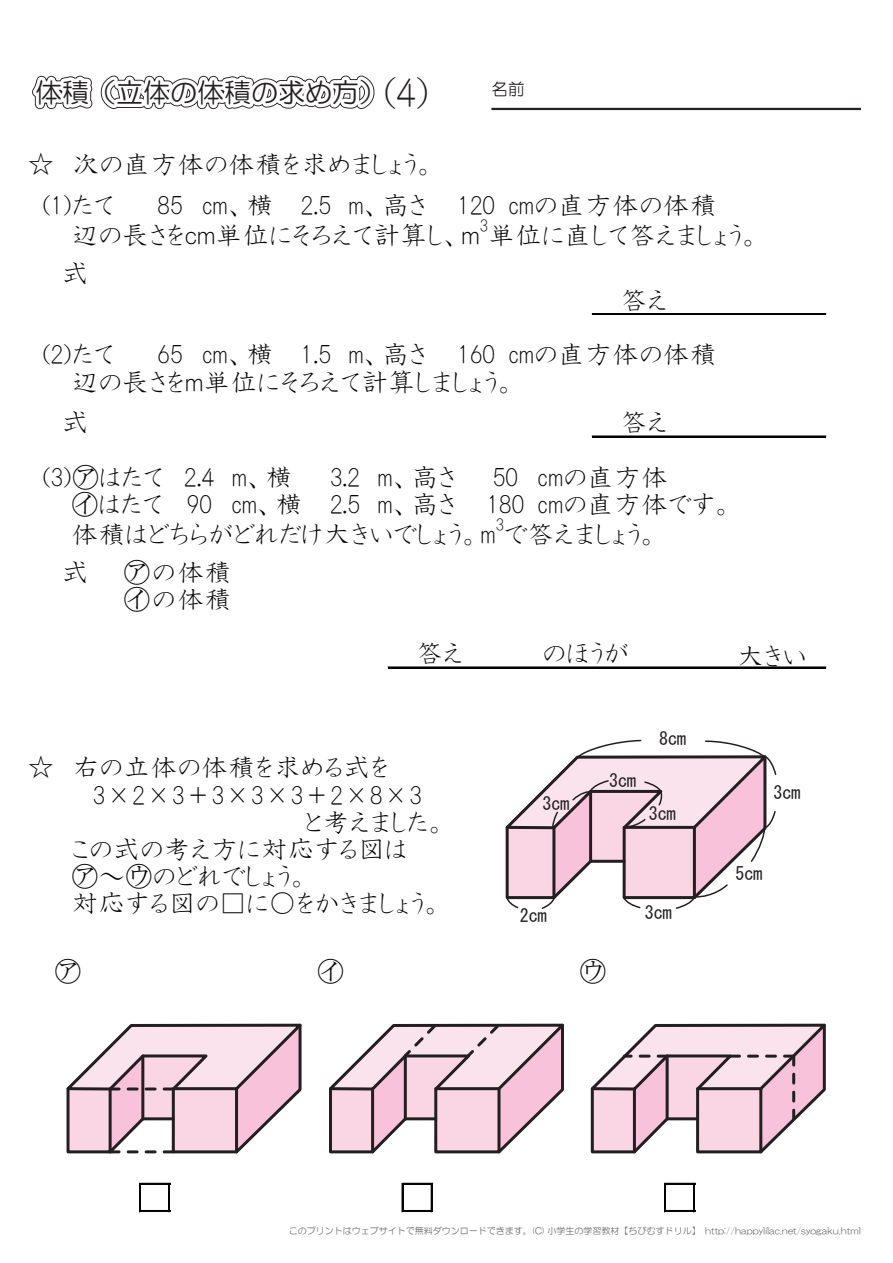
<style>
.page{position:relative;width:893px;height:1263px;background:#fff}
.page>*{position:absolute;margin:0;border:0;box-sizing:border-box;transform-origin:0 0}
.t1{font:42px "HGP Kyokashotai";color:#231f20}
.t2{font:27px/27.2px "HGP Kyokashotai";color:#030303}
.t3{font:27px "HG Maru Gothic MPRO";color:#231f20}
.t4{font:27px/27.2px "HG Kyokashotai";color:#030303}
.t5{font:27px "MS Mincho";color:#030303}
.t6{font:18px "MS Gothic";color:#231f20}
.t7{font:18px "HGP Kyokashotai";color:#030303}
.t8{font:16.65px "HG Maru Gothic MPRO";color:#231f20}
.t9{font:9px "HG Maru Gothic MPRO";color:#6c6d70}
.s1{font-family:"MS Mincho"}
</style>
<div class="page">
<svg style="left:32px;top:75px;width:343px;height:35px"></svg>
<hr style="left:491px;top:108px;width:370px;height:2px;background:#231f20">
<hr style="left:403px;top:1183px;width:30px;height:2px;background:#030303">
<hr style="left:403px;top:1210px;width:30px;height:2px;background:#030303">
<svg style="left:139px;top:1183px;width:31px;height:29px"></svg>
<svg style="left:402px;top:1183px;width:1px;height:29px"></svg>
<hr style="left:431px;top:1185px;width:2px;height:27px;background:#030303">
<hr style="left:592px;top:313px;width:234px;height:1px;background:#030303">
<hr style="left:592px;top:314px;width:234px;height:1px;background:#030303">
<hr style="left:592px;top:436px;width:234px;height:1px;background:#030303">
<hr style="left:388px;top:667px;width:438px;height:1px;background:#030303">
<svg style="left:664px;top:1183px;width:31px;height:29px"></svg>
<hr style="left:666px;top:1210px;width:29px;height:2px;background:#030303">
<svg style="left:505px;top:739px;width:272px;height:170px"></svg>
<svg style="left:66px;top:1023px;width:236px;height:131px"></svg>
<svg style="left:329px;top:1023px;width:235px;height:131px"></svg>
<svg style="left:590px;top:1023px;width:236px;height:131px"></svg>
<h1 class="t1" style="left:383px;top:72px;width:48px">(4)</h1>
<p class="t3" style="left:35px;top:79px;width:352px">体積（立体の体積の求め方）</p>
<p class="t8" style="left:491px;top:81px;width:35px">名前</p>
<p class="t2" style="left:42px;top:144px;width:395px;line-height:40.5px;text-indent:-15px">☆ 次の直方体の体積を求めましょう。(1)たて</p>
<p class="t2" style="left:71px;top:190px;width:691px;line-height:30.3px;text-indent:86px">85 cm、横 2.5 m、高さ 120 cmの直方体の体積<br>辺の長さをｃｍ単位にそろえて計算し、ｍ単位に直して答えましょう。</p>
<p class="t7" style="left:480px;top:216px;width:10px">3</p>
<p class="t2" style="left:62px;top:259px;width:28px">式</p>
<p class="t2" style="left:620px;top:287px;width:49px">答え</p>
<p class="t2" style="left:71px;top:341px;width:647px;text-indent:86px">65 cm、横 1.5 m、高さ 160 cmの直方体の体積辺の長さをｍ単位にそろえて計算しましょう。</p>
<p class="t2" style="left:62px;top:409px;width:28px">式</p>
<p class="t2" style="left:620px;top:409px;width:49px">答え</p>
<p class="t2" style="left:42px;top:463px;width:251px">(3)<span class="s1">㋐</span>はたて 2.4 m、横</p>
<p class="t2" style="left:330px;top:463px;width:127px">3.2 m、高さ</p>
<p class="t2" style="left:42px;top:341px;width:74px">(2)たて</p>
<p class="t2" style="left:71px;top:463px;width:663px;text-indent:422px">50 cmの直方体<br><span class="s1">㋑</span>はたて 90 cm、横 2.5 m、高さ 180 cmの直方体です。</p>
<p class="t2" style="left:71px;top:521px;width:589px">体積はどちらがどれだけ大きいでしょう。m で答えましょう。</p>
<p class="t7" style="left:496px;top:515px;width:10px">3</p>
<p class="t2" style="left:62px;top:558px;width:28px">式</p>
<p class="t4" style="left:123px;top:558px;width:109px"><span class="s1">㋐</span>の体積<span class="s1">㋑</span>の体積</p>
<p class="t2" style="left:416px;top:640px;width:49px">答え</p>
<p class="t2" style="left:543px;top:640px;width:88px">のほうが</p>
<p class="t2" style="left:737px;top:643px;width:72px">大きい</p>
<p class="t6" style="left:659px;top:730px;width:28px">8cm</p>
<p class="t2" style="left:28px;top:754px;width:363px">☆ 右の立体の体積を求める式を</p>
<p class="t2" style="left:93px;top:781px;width:331px">3×2×3＋3×3×3＋2×8×3</p>
<p class="t2" style="left:305px;top:808px;width:144px">と考えました。</p>
<p class="t2" style="left:71px;top:835px;width:338px">この式の考え方に対応する図は</p>
<p class="t2" style="left:71px;top:863px;width:239px"><span class="s1">㋐</span>～<span class="s1">㋒</span>のどれでしょう。</p>
<p class="t2" style="left:71px;top:890px;width:373px">対応する図の□に○をかきましょう。</p>
<p class="t6" style="left:542px;top:794px;width:28px">3cm</p>
<p class="t6" style="left:520px;top:906px;width:28px">2cm</p>
<p class="t6" style="left:609px;top:771px;width:28px">3cm</p>
<p class="t6" style="left:649px;top:804px;width:28px">3cm</p>
<p class="t6" style="left:645px;top:903px;width:28px">3cm</p>
<p class="t5" style="left:55px;top:958px;width:28px">㋐</p>
<p class="t5" style="left:317px;top:958px;width:28px">㋑</p>
<p class="t5" style="left:580px;top:958px;width:28px">㋒</p>
<p class="t6" style="left:773px;top:784px;width:28px">3cm</p>
<p class="t6" style="left:735px;top:865px;width:28px">5cm</p>
<p class="t9" style="left:289px;top:1226px;width:573px">このプリントはウェブサイトで無料ダウンロードできます。(C) 小学生の学習教材【ちびむすドリル】　http://happylilac.net/syogaku.html</p>
</div>
